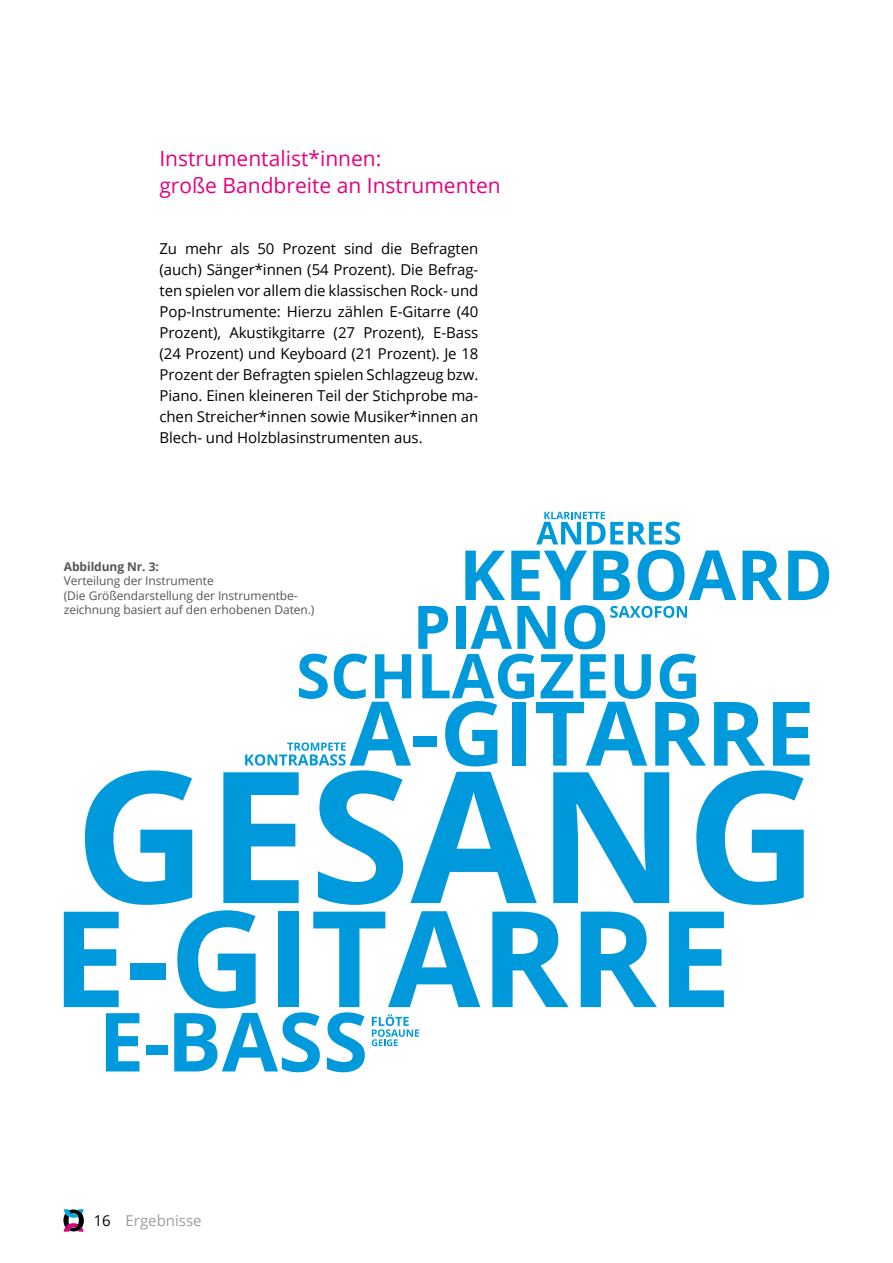
<style>
.page{position:relative;width:893px;height:1263px;background:#fff}
.page>*{position:absolute;margin:0;border:0;box-sizing:border-box;transform-origin:0 0}
.t1{font:21px/27px "Open Sans";color:#e5007d}
.t2{font:15px/21px "Open Sans";letter-spacing:-.005em;color:#000;text-align:justify}
.t3{font:15px "Open Sans";color:#9c9d9d}
.t4{font:12px/14.4px "Open Sans";letter-spacing:-.005em;color:#565656}
.t5{font:700 12px "Open Sans";letter-spacing:-.005em;color:#565656}
.s1{color:#000}
</style>
<div class="page">
<svg style="left:63px;top:1209px;width:21px;height:23px"></svg>
<svg style="left:64px;top:512px;width:765px;height:560px"></svg>
<h1 class="t1" style="left:159px;top:144px;width:343px">Instrumentalist*innen:<br>große Bandbreite an Instrumenten</h1>
<p class="t2" style="left:159px;top:238px;width:320px">Zu mehr als 50 Prozent sind die Befragten (auch) Sänger*innen (54 Prozent). Die Befrag&shy;ten spielen vor allem die klassischen Rock- und Pop-Instrumente: Hierzu zählen E-Gitarre (40<br>Prozent), Akustikgitarre (27 Prozent), E-Bass (24 Prozent) und Keyboard (21 Prozent). Je 18<br>Prozent der Befragten spielen Schlagzeug bzw.<br>Piano. Einen kleineren Teil der Stichprobe ma&shy;chen Streicher*innen sowie Musiker*innen an Blech- und Holzblasinstrumenten aus.</p>
<p class="t5" style="left:64px;top:558px;width:97px">Abbildung Nr. 3:</p>
<p class="t4" style="left:64px;top:573px;width:252px">Verteilung der Instrumente<br>(Die Größendarstellung der Instrumentbe&shy;zeichnung basiert auf den erhobenen Daten.)</p>
<p class="t3" style="left:94px;top:1210px;width:109px"><span class="s1">16</span> Ergebnisse</p>
</div>
